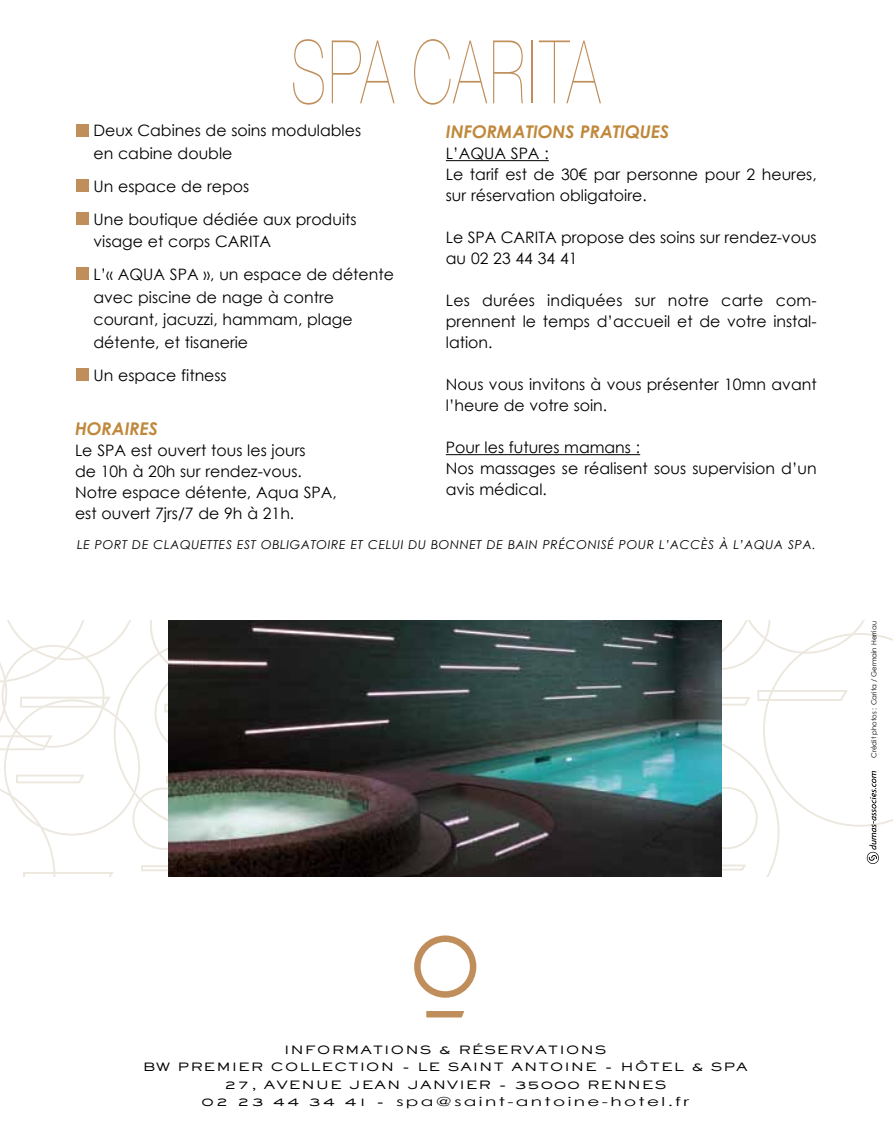
<style>
.page{position:relative;width:893px;height:1141px;background:#fff}
.page>*{position:absolute;margin:0;border:0;box-sizing:border-box;transform-origin:0 0}
.t1{font:200 94.15px "Nimbus Sans Novus T";color:#bf8e5a;scale:.66 1}
.t2{font:italic 700 17.5px "Century Gothic";color:#bf883b}
.t3{font:15.75px/21px "Century Gothic";color:#000}
.t4{font:italic 12.25px "Century Gothic";letter-spacing:.05em;color:#000}
.t5{font:12.25px "Century Gothic";letter-spacing:.125em;color:#000;scale:1.51 1}
.t6{font:500 11.2px "Sackers Gothic";letter-spacing:.065em;color:#000;scale:1.23 1}
.t7{font:7px "Century Gothic";color:#000}
.s1{font-family:"Sackers Gothic";font-weight:500;font-size:11.2px}
</style>
<div class="page">
<svg style="left:414px;top:935px;width:62px;height:63px"></svg>
<svg style="left:426px;top:1011px;width:39px;height:7px"></svg>
<hr style="left:446px;top:160px;width:103px;height:1px;background:#000">
<hr style="left:446px;top:454px;width:194px;height:1px;background:#000">
<div style="left:76px;top:124px;width:13px;height:12px;background:#bf8e5a"></div>
<div style="left:76px;top:179px;width:13px;height:13px;background:#bf8e5a"></div>
<div style="left:76px;top:212px;width:13px;height:13px;background:#bf8e5a"></div>
<div style="left:76px;top:268px;width:13px;height:12px;background:#bf8e5a"></div>
<div style="left:76px;top:368px;width:13px;height:13px;background:#bf8e5a"></div>
<svg style="left:0;top:620px;width:893px;height:256px"></svg>
<h1 class="t1" style="left:291px;top:17px;width:472px">SPA CARITA</h1>
<p class="t2" style="left:446px;top:121px;width:18px">INFORMATIONS</p>
<p class="t2" style="left:580px;top:121px;width:20px">PRATI</p>
<p class="t2" style="left:625px;top:121px;width:26px">QUES</p>
<p class="t3" style="left:446px;top:143px;width:372px">L’AQUA SPA :<br>Le tarif est de 30€ par personne pour 2 heures, sur réservation obligatoire.</p>
<p class="t3" style="left:446px;top:227px;width:372px">Le SPA CARITA propose des soins sur rendez-vous au 02 23 44 34 41</p>
<p class="t3" style="left:446px;top:290px;width:372px;text-align:justify">Les durées indiquées sur notre carte com&shy;prennent le temps d’accueil et de votre instal&shy;lation.</p>
<p class="t3" style="left:446px;top:374px;width:372px">Nous vous invitons à vous présenter 10mn avant l’heure de votre soin.</p>
<p class="t3" style="left:446px;top:437px;width:372px">Pour les futures mamans :<br>Nos massages se réalisent sous supervision d’un avis médical.</p>
<p class="t3" style="left:93px;top:119px;width:269px;line-height:22.8px">Deux Cabines de soins modulables en cabine double</p>
<p class="t3" style="left:93px;top:170px;width:265px;line-height:32.7px">Un espace de repos<br>Une boutique dédiée aux produits</p>
<p class="t3" style="left:93px;top:225px;width:302px;line-height:32.7px">visage et corps CARITA<br>L’« AQUA SPA », un espace de détente</p>
<p class="t3" style="left:93px;top:285px;width:261px;line-height:22.8px">avec piscine de nage à contre courant, jacuzzi, hammam, plage détente, et tisanerie</p>
<p class="t3" style="left:93px;top:364px;width:135px">Un espace fitness</p>
<p class="t2" style="left:75px;top:417px;width:23px">HORAIRES</p>
<p class="t3" style="left:75px;top:439px;width:263px">Le Spa est ouvert tous les jours<br>de 10h à 20h sur rendez-vous.<br>Notre espace détente, Aqua Spa, est ouvert 7jrs/7 de 9h à 21h.</p>
<p class="t4" style="left:77px;top:537px;width:678px">LE PORT DE CLAQUETTES EST OBLIGATOIRE ET CELUI DU BONNET DE BAIN PRÉCONISÉ POUR L ’ACCÈS À L ’AQUA</p>
<p class="t4" style="left:788px;top:537px;width:9px">SPA</p>
<p class="t4" style="left:812px;top:537px;width:5px">.</p>
<p class="t7" style="left:869px;top:758px;width:138px;rotate:-90deg">Crédit photos : Carita / Germain Herriau</p>
<p class="t6" style="left:284px;top:1042px;width:264px">INFORMATI ONS &amp; RÉSERVATI ONS</p>
<p class="t6" style="left:143px;top:1060px;width:50px">BW PREM</p>
<p class="t6" style="left:232px;top:1060px;width:16px">IER</p>
<p class="t6" style="left:271px;top:1060px;width:89px">CO LLECTION</p>
<p class="t6" style="left:402px;top:1060px;width:73px">- LE SAINT</p>
<p class="t6" style="left:512px;top:1060px;width:12px">ANTO</p>
<p class="t6" style="left:565px;top:1060px;width:16px">INE</p>
<p class="t6" style="left:605px;top:1060px;width:118px">- HÔTEL &amp; SPA</p>
<p class="t6" style="left:224px;top:1077px;width:123px">27, AVENUE JEAN</p>
<p class="t6" style="left:408px;top:1077px;width:212px">JANVI ER - 35000 R ENNES</p>
<p class="t5" style="left:202px;top:1093px;width:324px"><span class="s1">02 23 44 34 41 -</span> spa@saint-antoine-hotel.fr</p>
</div>
